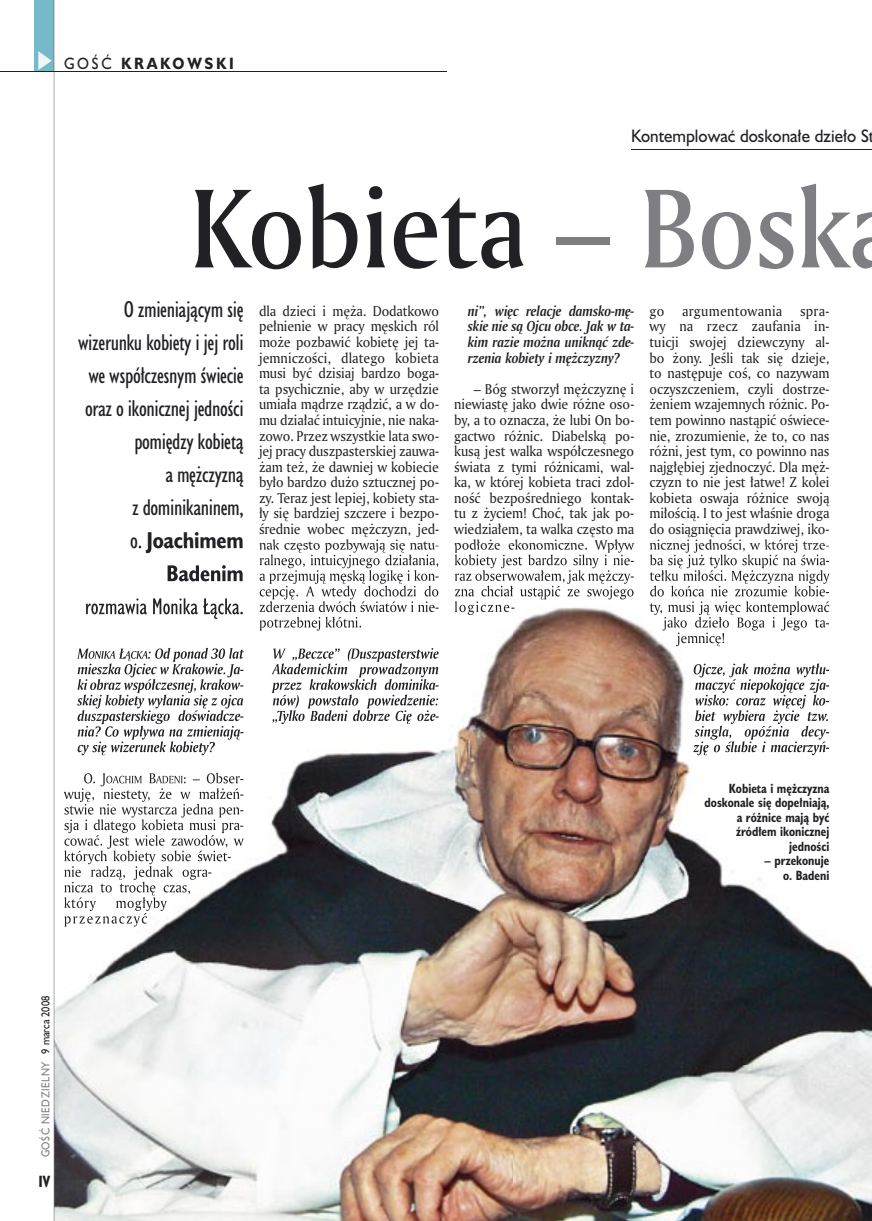
<style>
.page{position:relative;width:872px;height:1221px;background:#fff}
.page>*{position:absolute;margin:0;border:0;box-sizing:border-box;transform-origin:0 0}
.t1{font:108px "Amerigo Md PL";color:#212125;scale:.9 1}
.t2{font:21px/33px "Humanst 521 Cn PL";letter-spacing:-.02em;color:#212125;text-align:right}
.t3{font:16.5px "Humanst 521 PL";color:#212125;scale:.94 1}
.t4{font:700 15px "Humanst 521 PL";letter-spacing:.2em;color:#212125;scale:.9 1}
.t5{font:700 15px "Humanst 521 Cn PL";color:#212125;scale:.94 1}
.t6{font:italic 700 13.95px/15.6px "Amerigo PL";letter-spacing:-.01em;color:#212125;text-align:justify;scale:.94 1}
.t7{font:13.8px/15.6px "Amerigo PL";letter-spacing:-.01em;color:#212125;text-align:justify;scale:.94 1}
.t8{font:13.8px "Amerigo PL";letter-spacing:.02em;color:#212125;scale:.94 1}
.t9{font:700 12.3px/14.4px "Humanst 521 Cn PL";color:#212125;text-align:right;scale:.94 1}
.t10{font:10.5px "Humanst 521 PL";letter-spacing:.05em;color:#7f7e83;scale:.9 1}
.s1{font-weight:400}
.s2{color:#7f7e83}
.s3{font-weight:700}
.s4{color:#212125}
</style>
<div class="page">
<div style="left:35px;top:0;width:19px;height:72px;background:#76baca"></div>
<svg style="left:38px;top:51px;width:14px;height:19px"></svg>
<hr style="left:0;top:72px;width:447px;height:1px;background:#212125">
<hr style="left:631px;top:149px;width:241px;height:1px;background:#212125">
<img style="left:55px;top:546px;width:817px;height:674px">
<img style="left:77px;top:647px;width:74px;height:14px">
<img style="left:151px;top:647px;width:93px;height:14px">
<img style="left:78px;top:663px;width:165px;height:14px">
<img style="left:77px;top:679px;width:167px;height:15px">
<img style="left:77px;top:694px;width:167px;height:14px">
<img style="left:78px;top:710px;width:165px;height:15px">
<img style="left:78px;top:725px;width:165px;height:14px">
<img style="left:78px;top:741px;width:137px;height:14px">
<img style="left:84px;top:773px;width:102px;height:13px">
<img style="left:186px;top:772px;width:57px;height:11px">
<img style="left:64px;top:788px;width:179px;height:29px">
<img style="left:65px;top:803px;width:178px;height:14px">
<img style="left:64px;top:819px;width:180px;height:15px">
<img style="left:64px;top:834px;width:180px;height:14px">
<img style="left:64px;top:850px;width:167px;height:14px">
<img style="left:64px;top:866px;width:147px;height:13px">
<img style="left:64px;top:881px;width:127px;height:14px">
<img style="left:64px;top:897px;width:103px;height:13px">
<img style="left:64px;top:913px;width:83px;height:13px">
<img style="left:260px;top:546px;width:178px;height:6px">
<img style="left:260px;top:554px;width:179px;height:14px">
<img style="left:260px;top:570px;width:179px;height:15px">
<img style="left:260px;top:585px;width:179px;height:14px">
<img style="left:259px;top:601px;width:179px;height:11px">
<img style="left:260px;top:616px;width:102px;height:14px">
<img style="left:273px;top:647px;width:166px;height:14px">
<img style="left:271px;top:663px;width:168px;height:14px">
<img style="left:272px;top:679px;width:167px;height:29px">
<img style="left:273px;top:694px;width:166px;height:14px">
<img style="left:272px;top:710px;width:167px;height:14px">
<img style="left:455px;top:546px;width:179px;height:6px">
<img style="left:455px;top:554px;width:179px;height:14px">
<img style="left:455px;top:570px;width:179px;height:15px">
<img style="left:455px;top:585px;width:179px;height:14px">
<img style="left:455px;top:601px;width:59px;height:14px">
<img style="left:650px;top:546px;width:179px;height:6px">
<img style="left:650px;top:554px;width:179px;height:14px">
<img style="left:649px;top:570px;width:180px;height:26px">
<img style="left:650px;top:585px;width:179px;height:11px">
<img style="left:649px;top:601px;width:180px;height:14px">
<img style="left:662px;top:616px;width:167px;height:14px">
<img style="left:676px;top:632px;width:48px;height:14px">
<img style="left:693px;top:663px;width:136px;height:14px">
<img style="left:695px;top:679px;width:134px;height:15px">
<img style="left:695px;top:694px;width:134px;height:14px">
<img style="left:694px;top:710px;width:135px;height:15px">
<img style="left:694px;top:725px;width:135px;height:14px">
<img style="left:693px;top:741px;width:136px;height:14px">
<svg style="left:131px;top:546px;width:11px;height:2px"></svg>
<img style="left:146px;top:546px;width:98px;height:7px">
<img style="left:168px;top:565px;width:75px;height:16px">
<img style="left:86px;top:598px;width:157px;height:21px">
<hr style="left:54px;top:0;width:1px;height:1220px;background:#212125">
<p class="t4" style="left:64px;top:53px;width:190px"><span class="s1">GOŚĆ</span> KRAKOWSKI</p>
<p class="t3" style="left:631px;top:125px;width:260px">Kontemplować doskonałe dzieło St</p>
<h1 class="t1" style="left:190px;top:156px;width:735px">Kobieta <span class="s2">– Bosk</span></h1>
<h2 class="t2" style="left:78px;top:293px;width:167px">O zmieniającym się wizerunku kobiety i jej roli we współczesnym świecie oraz o ikonicznej jedności pomiędzy kobietą<br>a mężczyzną<br>z dominikaninem,<br>o. <span class="s3">Joachimem</span></h2>
<p class="t7" style="left:259px;top:303px;width:193px">dla dzieci i męża. Dodatkowo pełnienie w pracy męskich ról może pozbawić kobietę jej ta&shy;jemniczości, dlatego kobieta musi być dzisiaj bardzo boga&shy;ta psychicznie, aby w urzędzie umiała mądrze rządzić, a w do&shy;mu działać intuicyjnie, nie naka&shy;zowo. Przez wszystkie lata swo&shy;jej pracy duszpasterskiej zauwa&shy;żam też, że dawniej w kobiecie było bardzo dużo sztucznej po&shy;zy. Teraz jest lepiej, kobiety sta&shy;ły się bardziej szczere i bezpo&shy;średnie wobec mężczyzn, jed&shy;nak często pozbywają się natu-</p>
<p class="t6" style="left:468px;top:303px;width:179px">ni”, więc relacje damsko-mę&shy;skie nie są Ojcu obce. Jak w ta&shy;kim razie można uniknąć zde&shy;rzenia kobiety i mężczyzny?</p>
<p class="t7" style="left:454px;top:380px;width:193px;text-indent:20px">– Bóg stworzył mężczyznę i niewiastę jako dwie różne oso&shy;by, a to oznacza, że lubi On bo&shy;gactwo różnic. Diabelską po&shy;kusą jest walka współczesnego świata z tymi różnicami, wal&shy;ka, w której kobieta traci zdol&shy;ność bezpośredniego kontak&shy;tu z życiem! Choć, tak jak po&shy;wiedziałem, ta walka często ma podłoże ekonomiczne. Wpływ</p>
<p class="t7" style="left:649px;top:303px;width:17px">go</p>
<p class="t8" style="left:682px;top:302px;width:108px">argumentowania</p>
<p class="t7" style="left:649px;top:303px;width:193px;text-indent:150px">spra&shy;wy na rzecz zaufania in&shy;tuicji swojej dziewczyny al&shy;bo żony. Jeśli tak się dzieje, to następuje coś, co nazywam oczyszczeniem, czyli dostrze&shy;żeniem wzajemnych różnic. Po&shy;tem powinno nastąpić oświece&shy;nie, zrozumienie, że to, co nas różni, jest tym, co powinno nas najgłębiej zjednoczyć. Dla męż&shy;czyzn to nie jest łatwe! Z kolei kobieta oswaja różnice swoją miłością. I to jest właśnie droga do osiągnięcia prawdziwej, iko&shy;nicznej jedności, w której trze-</p>
<p class="t10" style="left:38px;top:1157px;width:181px;rotate:-90deg">GOŚĆ NIEDZIELNY <span class="s4">9 marca 2008</span></p>
<p class="t5" style="left:38px;top:1170px;width:14px">IV</p>
<p class="t9" style="left:704px;top:781px;width:134px">Kobieta i mężczyzna doskonale się dopełniają, a różnice mają być źródłem ikonicznej jedności</p>
<p class="t9" style="left:764px;top:853px;width:71px">– przekonuje o. Badeni</p>
</div>
